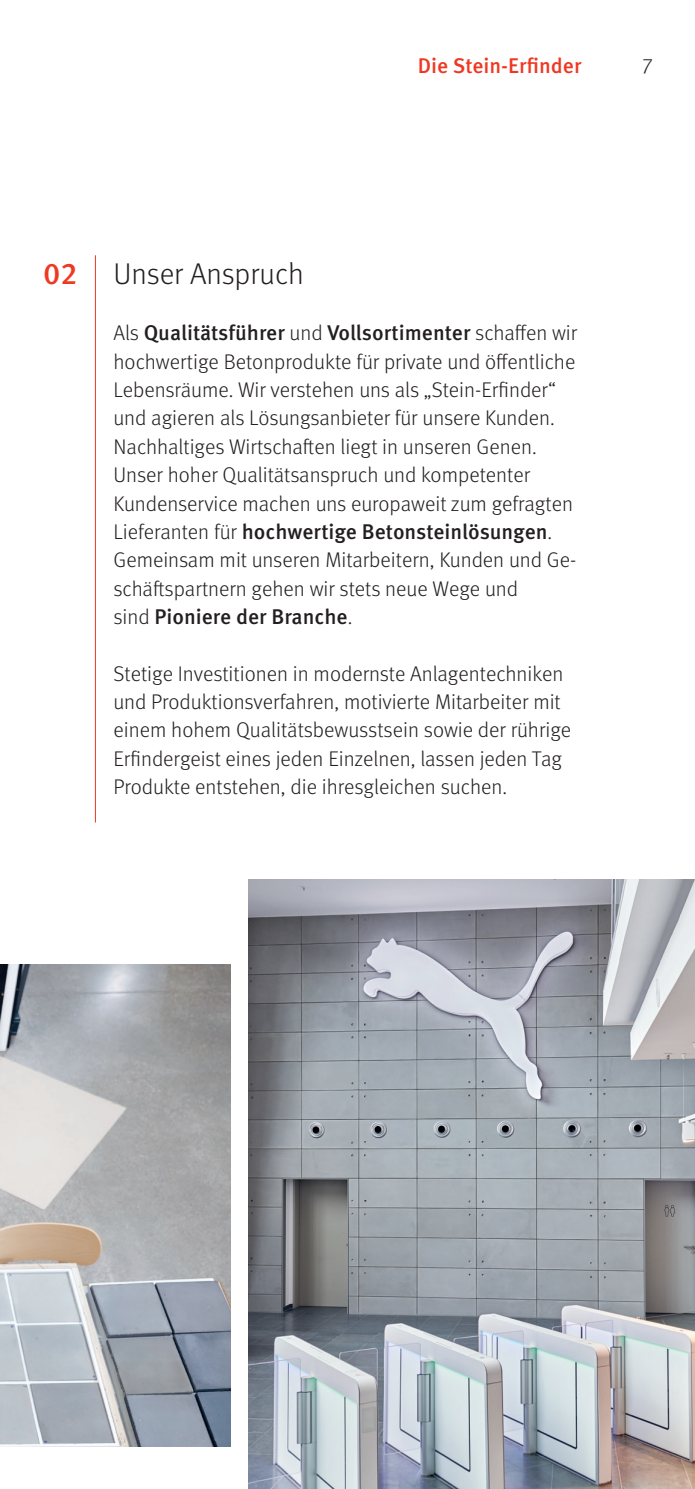
<style>
.page{position:relative;width:695px;height:1489px;background:#fff}
.page>*{position:absolute;margin:0;border:0;box-sizing:border-box;transform-origin:0 0}
.t1{font:300 30px "Meta Pro";color:#231f20}
.t2{font:300 21.25px/28.2px "Meta Pro";color:#231f20}
.t3{font:500 21.25px "Meta Pro";color:#ef3822}
.s1{font-weight:500;color:#ef3822}
.s2{font-weight:500}
</style>
<div class="page">
<hr style="left:95px;top:255px;width:1px;height:567px;background:#ef3822">
<img style="left:248px;top:879px;width:446px;height:609px">
<img style="left:0;top:964px;width:230px;height:482px">
<p class="t3" style="left:418px;top:49px;width:165px">Die Stein-Erfinder</p>
<p class="t2" style="left:642px;top:50px;width:11px">7</p>
<h1 class="t1" style="left:43px;top:251px;width:262px"><span class="s1">02</span> Unser Anspruch</h1>
<p class="t2" style="left:113px;top:318px;width:465px">Als <span class="s2">Qualitätsführer</span> und <span class="s2">Vollsortimenter</span> schaffen wir hochwertige Betonprodukte für private und öffentliche Lebensräume. Wir verstehen uns als „Stein-Erfinder“ und agieren als Lösungsanbieter für unsere Kunden.<br>Nachhaltiges Wirtschaften liegt in unseren Genen.<br>Unser hoher Qualitätsanspruch und kompetenter Kundenservice machen uns europaweit zum gefragten Lieferanten für <span class="s2">hochwertige Betonsteinlösungen</span>.<br>Gemeinsam mit unseren Mitarbeitern, Kunden und Ge&shy;schäftspartnern gehen wir stets neue Wege und<br>sind <span class="s2">Pioniere der Branche</span>.</p>
<p class="t2" style="left:113px;top:658px;width:459px">Stetige Investitionen in modernste Anlagentechniken und Produktionsverfahren, motivierte Mitarbeiter mit einem hohem Qualitätsbewusstsein sowie der rührige Erfindergeist eines jeden Einzelnen, lassen jeden Tag Produkte entstehen, die ihresgleichen suchen.</p>
</div>
